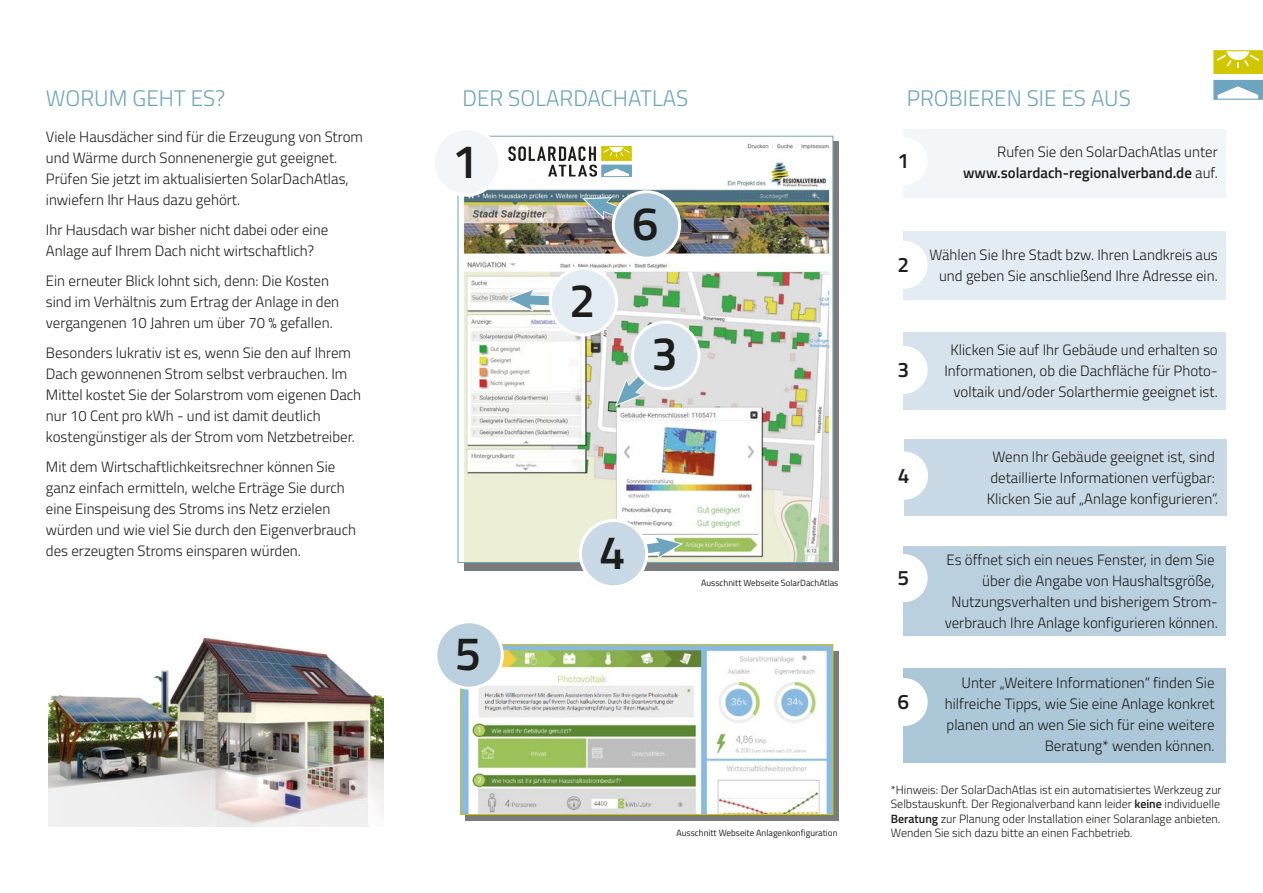
<style>
.page{position:relative;width:1263px;height:893px;background:#fff}
.page>*{position:absolute;margin:0;border:0;box-sizing:border-box;transform-origin:0 0}
.t1{font:600 47.25px "Titillium";color:#1d1d1b}
.t2{font:300 22.5px "Titillium";color:#6da5bf}
.t3{font:600 21px "Titillium";color:#1d1d1b}
.t4{font:300 15px/21px "Titillium";color:#1d1d1b}
.t5{font:300 12px/14.4px "Titillium";color:#1d1d1b}
.t6{font:9px "Titillium";color:#1d1d1b}
.s1{font-weight:600}
</style>
<div class="page">
<div style="left:904px;top:129px;width:322px;height:69px;background:#f2f6f9"></div>
<div style="left:880px;top:137px;width:48px;height:48px;background:#fff;border-radius:50%"></div>
<div style="left:904px;top:232px;width:322px;height:68px;background:#e4ecf3"></div>
<div style="left:880px;top:241px;width:48px;height:48px;background:#fff;border-radius:50%"></div>
<div style="left:904px;top:332px;width:322px;height:78px;background:#d6e3ec"></div>
<div style="left:880px;top:346px;width:48px;height:48px;background:#fff;border-radius:50%"></div>
<div style="left:904px;top:440px;width:322px;height:76px;background:#c9dae6"></div>
<div style="left:880px;top:452px;width:48px;height:48px;background:#fff;border-radius:50%"></div>
<div style="left:904px;top:546px;width:322px;height:90px;background:#bbd0df"></div>
<div style="left:880px;top:554px;width:48px;height:48px;background:#fff;border-radius:50%"></div>
<div style="left:904px;top:669px;width:322px;height:94px;background:#acc7d8"></div>
<div style="left:880px;top:678px;width:48px;height:48px;background:#fff;border-radius:50%"></div>
<div style="left:465px;top:651px;width:373px;height:170px;background:#7c7b7b"></div>
<img style="left:462px;top:646px;width:369px;height:167px">
<div style="left:460px;top:644px;width:373px;height:171px;border:1px solid #d1c700"></div>
<svg style="left:464px;top:142px;width:374px;height:429px;background:#8c9294"></svg>
<img style="left:462px;top:142px;width:369px;height:419px">
<div style="left:488px;top:144px;width:147px;height:36px;background:#fff"></div>
<svg style="left:508px;top:146px;width:124px;height:31px"></svg>
<hr style="left:601px;top:146px;width:31px;height:1px;background:#d1c700">
<hr style="left:601px;top:176px;width:31px;height:1px;background:#6da5bf">
<svg style="left:506px;top:288px;width:46px;height:24px"></svg>
<div style="left:550px;top:268px;width:67px;height:67px;background:#e4ecf3;border-radius:50%"></div>
<div style="left:549px;top:267px;width:69px;height:69px;border:3px solid #fff;border-radius:50%"></div>
<svg style="left:613px;top:340px;width:68px;height:68px;background:#bfc9c2"></svg>
<div style="left:633px;top:322px;width:66px;height:66px;background:#d6e3ec;border-radius:50%"></div>
<div style="left:631px;top:321px;width:69px;height:69px;border:3px solid #fff;border-radius:50%"></div>
<svg style="left:641px;top:534px;width:42px;height:32px"></svg>
<div style="left:580px;top:520px;width:67px;height:67px;background:#c9dae6;border-radius:50%"></div>
<div style="left:579px;top:519px;width:69px;height:69px;border:3px solid #fff;border-radius:50%"></div>
<div style="left:436px;top:622px;width:66px;height:66px;background:#bbd0df;border-radius:50%"></div>
<div style="left:434px;top:620px;width:70px;height:70px;border:3px solid #fff;border-radius:50%"></div>
<svg style="left:582px;top:191px;width:79px;height:45px;background:#7e8e98"></svg>
<div style="left:613px;top:192px;width:67px;height:66px;background:#acc7d8;border-radius:50%"></div>
<div style="left:612px;top:190px;width:69px;height:70px;border:3px solid #fff;border-radius:50%"></div>
<div style="left:433px;top:129px;width:67px;height:66px;background:#f2f6f9;border-radius:50%"></div>
<div style="left:432px;top:127px;width:69px;height:70px;border:3px solid #fff;border-radius:50%"></div>
<img style="left:49px;top:637px;width:335px;height:190px">
<svg style="left:1213px;top:80px;width:50px;height:19px"></svg>
<svg style="left:1213px;top:51px;width:50px;height:23px"></svg>
<hr style="left:1213px;top:50px;width:50px;height:1px;background:#d1c700">
<hr style="left:1213px;top:99px;width:50px;height:1px;background:#6da5bf">
<h2 class="t2" style="left:46px;top:82px;width:181px">WORUM GEHT ES?</h2>
<p class="t4" style="left:46px;top:126px;width:319px">Viele Hausdächer sind für die Erzeugung von Strom und Wärme durch Sonnenenergie gut geeignet.<br>Prüfen Sie jetzt im aktualisierten SolarDachAtlas, inwiefern Ihr Haus dazu gehört.</p>
<p class="t4" style="left:46px;top:219px;width:284px">Ihr Hausdach war bisher nicht dabei oder eine<br>Anlage auf Ihrem Dach nicht wirtschaftlich?</p>
<p class="t4" style="left:46px;top:270px;width:295px">Ein erneuter Blick lohnt sich, denn: Die Kosten sind im Verhältnis zum Ertrag der Anlage in den vergangenen 10 Jahren um über 70 % gefallen.</p>
<p class="t4" style="left:46px;top:342px;width:317px">Besonders lukrativ ist es, wenn Sie den auf Ihrem Dach gewonnenen Strom selbst verbrauchen. Im Mittel kostet Sie der Solarstrom vom eigenen Dach nur 10 Cent pro kWh - und ist damit deutlich kostengünstiger als der Strom vom Netzbetreiber.</p>
<p class="t4" style="left:46px;top:456px;width:312px">Mit dem Wirtschaftlichkeitsrechner können Sie ganz einfach ermitteln, welche Erträge Sie durch eine Einspeisung des Stroms ins Netz erzielen würden und wie viel Sie durch den Eigenverbrauch des erzeugten Stroms einsparen würden.</p>
<h2 class="t2" style="left:462px;top:82px;width:227px">DER SOLARDACHATLAS</h2>
<h1 class="t1" style="left:452px;top:126px;width:28px">1</h1>
<h1 class="t1" style="left:455px;top:618px;width:28px">5</h1>
<h1 class="t1" style="left:569px;top:265px;width:28px">2</h1>
<h1 class="t1" style="left:632px;top:188px;width:28px">6</h1>
<h1 class="t1" style="left:651px;top:318px;width:28px">3</h1>
<h1 class="t1" style="left:599px;top:516px;width:28px">4</h1>
<p class="t6" style="left:701px;top:577px;width:139px">Ausschnitt Webseite SolarDachAtlas</p>
<p class="t6" style="left:676px;top:826px;width:163px">Ausschnitt Webseite Anlagenkonfiguration</p>
<h2 class="t2" style="left:907px;top:82px;width:226px">PROBIEREN SIE ES AUS</h2>
<p class="t4" style="left:963px;top:141px;width:256px;text-align:right">Rufen Sie den SolarDachAtlas unter <span class="s1">www.solardach-regionalverband.de</span> auf.</p>
<h3 class="t3" style="left:897px;top:145px;width:13px">1</h3>
<h3 class="t3" style="left:897px;top:249px;width:13px">2</h3>
<p class="t4" style="left:929px;top:243px;width:290px;text-align:right">Wählen Sie Ihre Stadt bzw. Ihren Landkreis aus und geben Sie anschließend Ihre Adresse ein.</p>
<h3 class="t3" style="left:897px;top:354px;width:13px">3</h3>
<h3 class="t3" style="left:898px;top:459px;width:13px">4</h3>
<h3 class="t3" style="left:897px;top:562px;width:13px">5</h3>
<h3 class="t3" style="left:897px;top:686px;width:13px">6</h3>
<p class="t4" style="left:944px;top:338px;width:275px;text-align:right">Klicken Sie auf Ihr Gebäude und erhalten so<br>Informationen, ob die Dachfläche für Photo&shy;voltaik und/oder Solarthermie geeignet ist.</p>
<p class="t4" style="left:987px;top:446px;width:233px;text-align:center">Wenn Ihr Gebäude geeignet ist, sind detaillierte Informationen verfügbar:<br>Klicken Sie auf „Anlage konfigurieren“.</p>
<p class="t4" style="left:945px;top:549px;width:274px;text-align:right">Es öffnet sich ein neues Fenster, in dem Sie über die Angabe von Haushaltsgröße, Nutzungsverhalten und bisherigem Strom&shy;verbrauch Ihre Anlage konfigurieren können.</p>
<p class="t4" style="left:945px;top:672px;width:271px;text-align:right">Unter „Weitere Informationen“ finden Sie hilfreiche Tipps, wie Sie eine Anlage konkret planen und an wen Sie sich für eine weitere Beratung* wenden können.</p>
<p class="t5" style="left:891px;top:782px;width:332px">*Hinweis: Der SolarDachAtlas ist ein automatisiertes Werkzeug zur Selbstauskunft. Der Regionalverband kann leider <span class="s1">keine</span> individuelle <span class="s1">Beratung</span> zur Planung oder Installation einer Solaranlage anbieten.<br>Wenden Sie sich dazu bitte an einen Fachbetrieb.</p>
</div>
